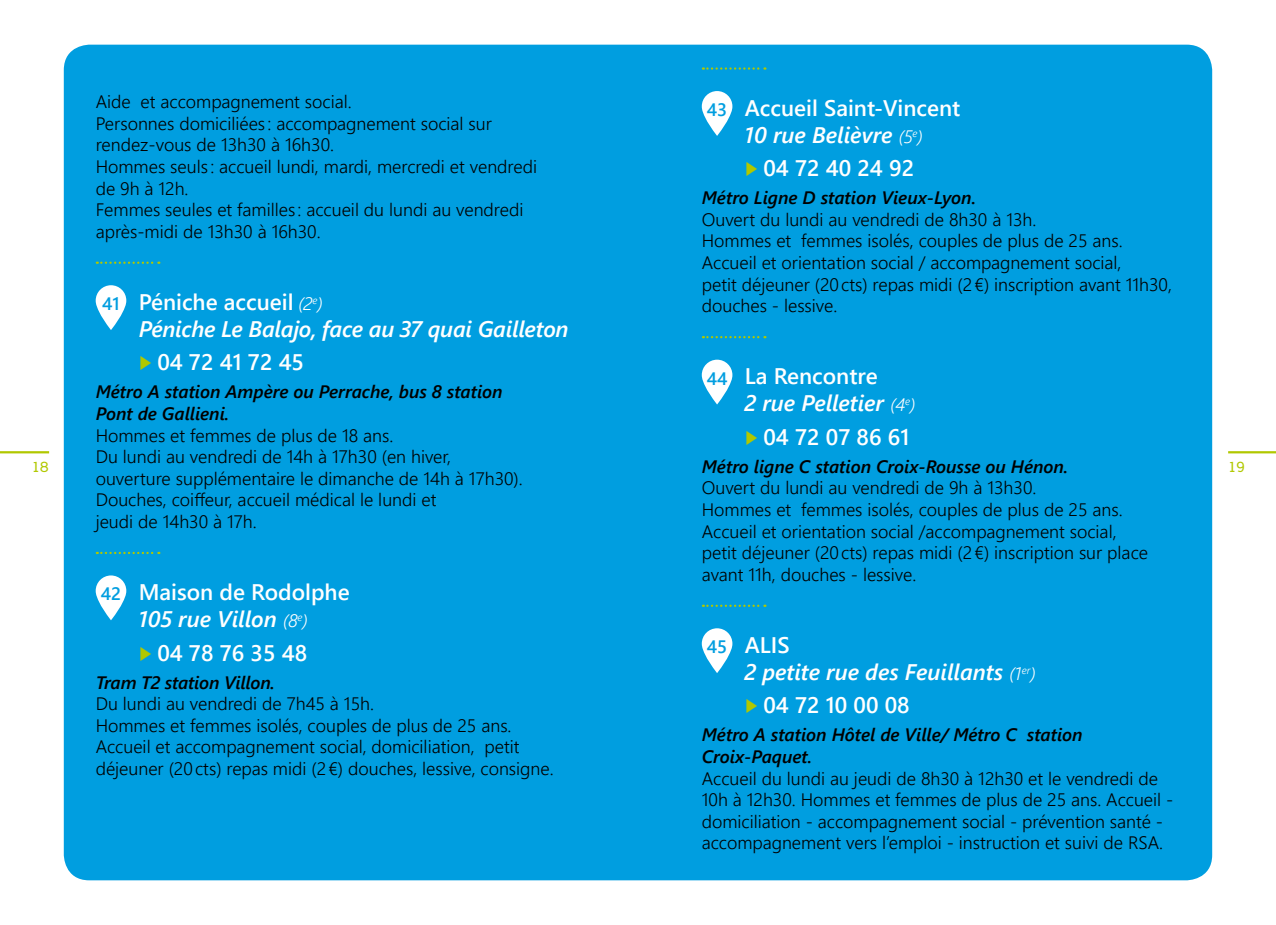
<style>
.page{position:relative;width:1276px;height:925px;background:#fff}
.page>*{position:absolute;margin:0;border:0;box-sizing:border-box;transform-origin:0 0}
.t1{font:22.5px/27px "Webly Sleek UI Semibold";color:#fff;text-align:center}
.t2{font:italic 22.5px/27px "Webly Sleek UI Semibold";letter-spacing:-.01em;color:#fff}
.t3{font:18px/21.6px "Webly Sleek UI Semilight";color:#000}
.t4{font:italic 18px/21.6px "Webly Sleek UI Semibold";color:#000}
.t5{font:15.75px "Nilland Small Caps Bold";color:#b1c800}
.s1{font-size:18px;color:#009ee0}
.s2{font-style:italic}
.s3{font-family:"Webly Sleek UI Semilight";font-style:italic;font-size:18px}
.s4{font-style:normal;font-size:18px;color:#009ee0}
.s5{font-style:normal}
.s6{font-family:"Webly Sleek UI Semilight";font-size:18px}
</style>
<div class="page">
<hr style="left:0;top:451px;width:49px;height:2px;background:#b1c800">
<hr style="left:1228px;top:451px;width:48px;height:2px;background:#b1c800">
<div style="left:64px;top:45px;width:1148px;height:835px;background:#009ee0;border-radius:26px"></div>
<svg style="left:97px;top:262px;width:62px;height:2px"></svg>
<svg style="left:97px;top:552px;width:62px;height:2px"></svg>
<svg style="left:96px;top:285px;width:30px;height:45px"></svg>
<svg style="left:96px;top:575px;width:30px;height:45px"></svg>
<svg style="left:703px;top:67px;width:62px;height:3px"></svg>
<svg style="left:703px;top:336px;width:62px;height:2px"></svg>
<svg style="left:703px;top:605px;width:62px;height:2px"></svg>
<svg style="left:702px;top:91px;width:30px;height:45px"></svg>
<svg style="left:702px;top:360px;width:30px;height:44px"></svg>
<svg style="left:702px;top:628px;width:30px;height:45px"></svg>
<p class="t3" style="left:96px;top:90px;width:443px">Aide et accompagnement social.<br>Personnes domiciliées : accompagnement social sur rendez-vous de 13h30 à 16h30.<br>Hommes seuls : accueil lundi, mardi, mercredi et vendredi de 9h à 12h.<br>Femmes seules et familles : accueil du lundi au vendredi après-midi de 13h30 à 16h30.</p>
<p class="t1" style="left:707px;top:93px;width:255px"><span class="s1">43</span> Accueil Saint-Vincent<br><span class="s2">10 rue Belièvre</span> <span class="s3">(5</span><sup>e</sup><span class="s3">)</span></p>
<p class="t1" style="left:763px;top:154px;width:152px">04 72 40 24 92</p>
<p class="t4" style="left:702px;top:186px;width:276px">Métro Ligne D station Vieux-Lyon.</p>
<p class="t3" style="left:702px;top:208px;width:472px">Ouvert du lundi au vendredi de 8h30 à 13h.<br>Hommes et femmes isolés, couples de plus de 25 ans.<br>Accueil et orientation social / accompagnement social,<br>petit déjeuner (20cts) repas midi (2€) inscription avant 11h30, douches - lessive.</p>
<p class="t2" style="left:139px;top:287px;width:431px;text-indent:-36px"><span class="s4">41</span> <span class="s5">Péniche accueil</span> <span class="s6">(2</span><sup>e</sup><span class="s6">)<br></span>Péniche Le Balajo, face au 37 quai Gailleton</p>
<p class="t1" style="left:157px;top:348px;width:148px">04 72 41 72 45</p>
<p class="t4" style="left:96px;top:380px;width:408px">Métro A station Ampère ou Perrache, bus 8 station<br>Pont de Gallieni.</p>
<p class="t3" style="left:96px;top:424px;width:429px">Hommes et femmes de plus de 18 ans.<br>Du lundi au vendredi de 14h à 17h30 (en hiver, ouverture supplémentaire le dimanche de 14h à 17h30).<br>Douches, coiffeur, accueil médical le lundi et<br>jeudi de 14h30 à 17h.</p>
<p class="t2" style="left:745px;top:362px;width:172px;text-indent:-38px"><span class="s4">44</span> <span class="s5">La Rencontre<br></span>2 rue Pelletier <span class="s6">(4</span><sup>e</sup><span class="s6">)</span></p>
<p class="t1" style="left:763px;top:422px;width:147px">04 72 07 86 61</p>
<p class="t4" style="left:702px;top:455px;width:368px">Métro ligne C station Croix-Rousse ou Hénon.</p>
<p class="t3" style="left:702px;top:476px;width:448px">Ouvert du lundi au vendredi de 9h à 13h30.<br>Hommes et femmes isolés, couples de plus de 25 ans.<br>Accueil et orientation social /accompagnement social, petit déjeuner (20cts) repas midi (2€) inscription sur place avant 11h, douches - lessive.</p>
<p class="t5" style="left:32px;top:457px;width:19px">18</p>
<p class="t5" style="left:1228px;top:457px;width:19px">19</p>
<p class="t1" style="left:101px;top:578px;width:250px"><span class="s1">42</span> Maison de Rodolphe<br><span class="s2">105 rue Villon</span> <span class="s3">(8</span><sup>e</sup><span class="s3">)</span></p>
<p class="t1" style="left:157px;top:638px;width:151px">04 78 76 35 48</p>
<p class="t4" style="left:96px;top:670px;width:181px">Tram T2 station Villon.</p>
<p class="t3" style="left:96px;top:692px;width:459px">Du lundi au vendredi de 7h45 à 15h.<br>Hommes et femmes isolés, couples de plus de 25 ans.<br>Accueil et accompagnement social, domiciliation, petit déjeuner (20cts) repas midi (2€) douches, lessive, consigne.</p>
<p class="t2" style="left:745px;top:630px;width:292px;text-indent:-38px"><span class="s4">45</span> <span class="s5">ALIS<br></span>2 petite rue des Feuillants <span class="s6">(1</span><sup>er</sup><span class="s6">)</span></p>
<p class="t1" style="left:763px;top:691px;width:148px">04 72 10 00 08</p>
<p class="t4" style="left:702px;top:723px;width:382px">Métro A station Hôtel de Ville/ Métro C station<br>Croix-Paquet.</p>
<p class="t3" style="left:702px;top:767px;width:473px">Accueil du lundi au jeudi de 8h30 à 12h30 et le vendredi de 10h à 12h30. Hommes et femmes de plus de 25 ans. Accueil - domiciliation - accompagnement social - prévention santé - accompagnement vers l’emploi - instruction et suivi de RSA.</p>
</div>
